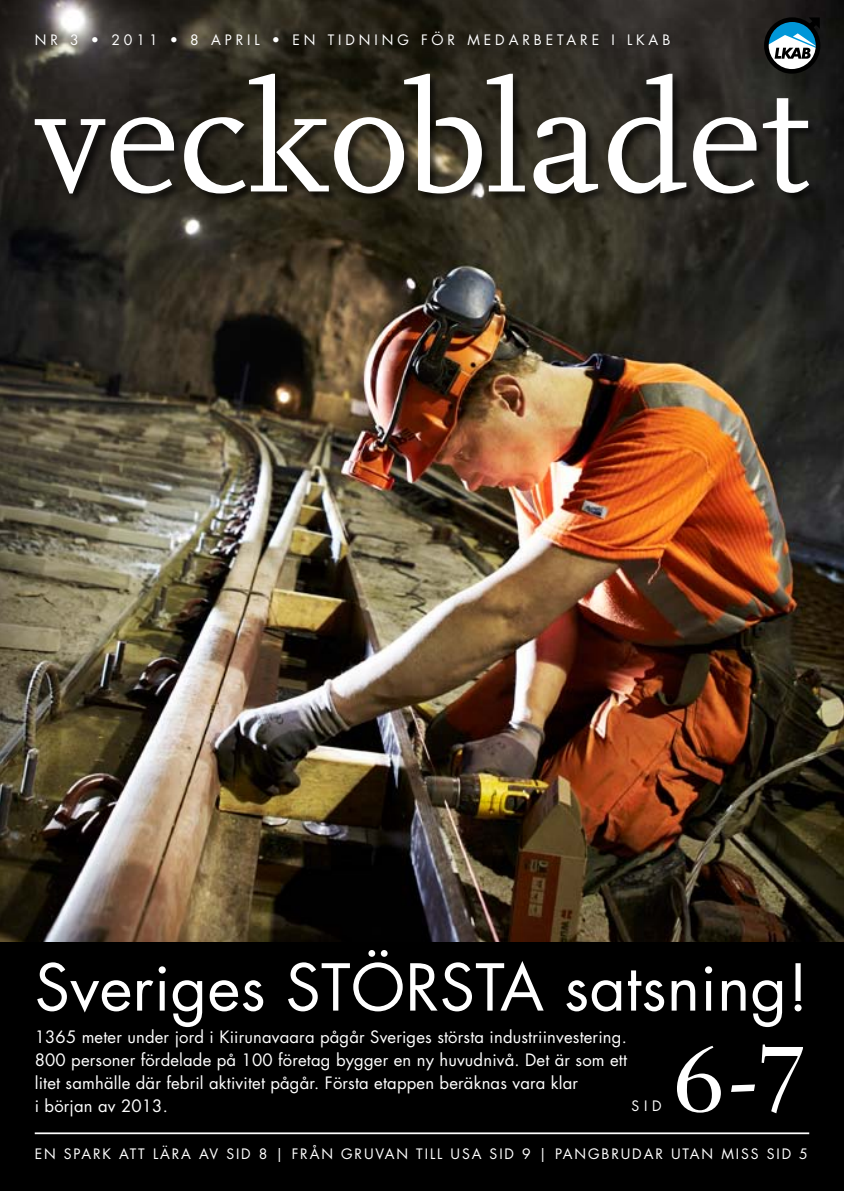
<style>
.page{position:relative;width:844px;height:1191px;background:#fff}
.page>*{position:absolute;margin:0;border:0;box-sizing:border-box;transform-origin:0 0}
.t1{font:500 99.75px "Fairfield LT Std";color:#fff}
.t2{font:62.82px "Futura Std";letter-spacing:.005em;color:#fff}
.t3{font:16.62px/22.8px "Futura Std";letter-spacing:.01em;color:#fff}
.t4{font:14px "Futura Std";letter-spacing:.135em;color:#fff}
.t5{font:14px "Futura Std";letter-spacing:.28em;color:#fff}
</style>
<div class="page">
<img style="left:0;top:0;width:843px;height:943px">
<div style="left:34px;top:73px;width:785px;height:131px;background:#000;opacity:.6"></div>
<svg style="left:35px;top:74px;width:774px;height:119px"></svg>
<div style="left:0;top:943px;width:843px;height:248px;background:#000"></div>
<hr style="left:35px;top:1132px;width:774px;height:2px;background:#fff">
<svg style="left:766px;top:17px;width:54px;height:55px"></svg>
<div style="left:763px;top:17px;width:57px;height:57px;border:5px solid #000;border-radius:50%"></div>
<div style="left:27px;top:24px;width:652px;height:32px;background:#000;opacity:.6"></div>
<p class="t5" style="left:35px;top:31px;width:637px">NR 3 • 2011 • 8 APRIL • EN TIDNING FÖR MEDARBETARE I LKAB</p>
<h2 class="t2" style="left:35px;top:947px;width:775px">Sveriges STÖRSTA satsning!</h2>
<p class="t3" style="left:35px;top:1026px;width:593px">1365 meter under jord i Kiirunavaara pågår Sveriges största industriinvestering.<br>800 personer fördelade på 100 företag bygger en ny huvudnivå. Det är som ett litet samhälle där febril aktivitet pågår. Första etappen beräknas vara klar<br>i början av 2013.</p>
<h1 class="t1" style="left:670px;top:1020px;width:140px">6-7</h1>
<p class="t4" style="left:631px;top:1097px;width:30px">SI D</p>
<p class="t4" style="left:35px;top:1145px;width:427px">en spark att lära av sid 8 | Från gruvan till USA</p>
<p class="t4" style="left:489px;top:1145px;width:320px">sid 9 | Pangbrudar utan miss sid 5</p>
</div>
